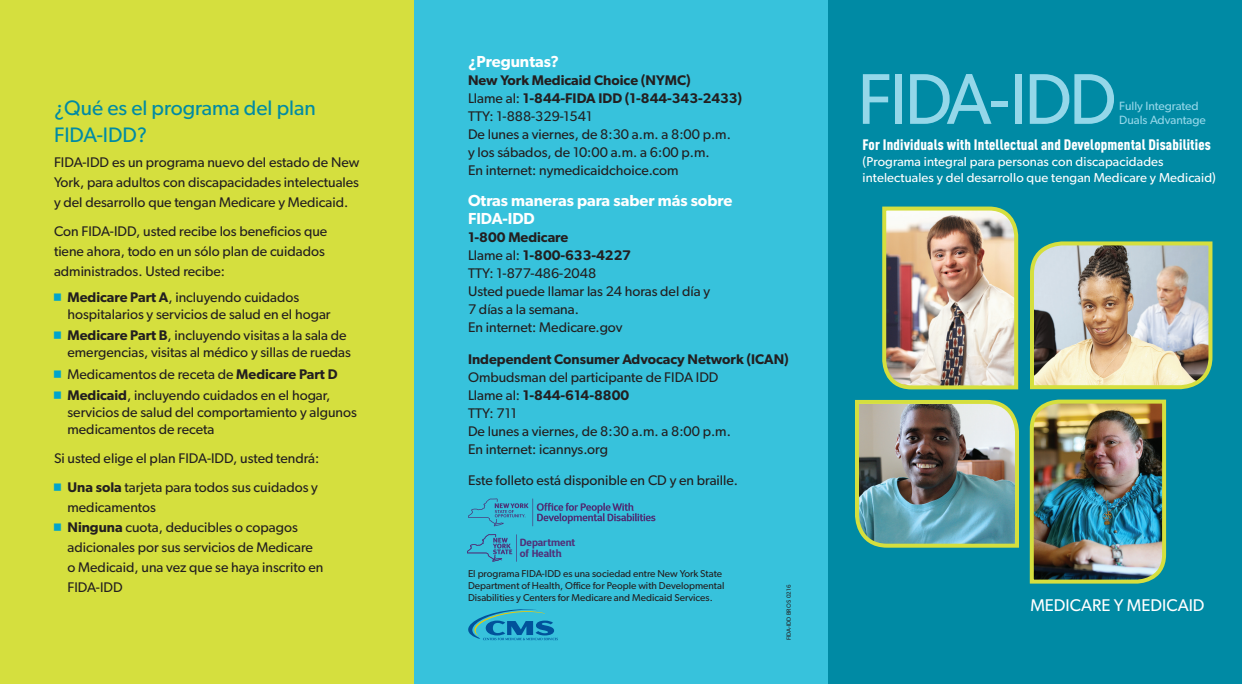
<style>
.page{position:relative;width:1242px;height:684px;background:#fff}
.page>*{position:absolute;margin:0;border:0;box-sizing:border-box;transform-origin:0 0}
.body_gibson_14_18{font:72px "Gibson";letter-spacing:-.04em;color:#94d7e9;scale:.96 1}
.headline_blue{font:21px/27px "Gibson";color:#008aa4}
.body_gibson_14_18-2{font:17px "Gibson";color:#fff}
.subhead_semibold{font:600 16px/18px "Gibson";color:#fff}
.t1{font:900 15px "DIN Cond";letter-spacing:.01em;color:#fff}
.body_gibson_14_18-3{font:14px/20px "Gibson";color:#231f20}
.body_gibson_14_18-4{font:600 14px "Gibson";color:#231f20}
.t2{font:13px/16px "Gibson";letter-spacing:.01em;color:#fff}
.body_gibson_14_18-5{font:12px/14px "Gibson";color:#94d7e9}
.t3{font:700 10.4px/10.5px "D Sari";letter-spacing:-.005em;color:#503079}
.body_gibson_14_18-6{font:10px/12px "Gibson";color:#231f20}
.small_gibson{font:6px "Gibson";color:#231f20}
.s1{color:#00a5cb}
.s2{font-weight:600}
.s3{font-weight:400}
</style>
<div class="page">
<div style="left:0;top:0;width:414px;height:684px;background:#d5df3e"></div>
<div style="left:414px;top:0;width:414px;height:684px;background:#37c2dc"></div>
<div style="left:828px;top:0;width:414px;height:684px;background:#008aa4"></div>
<img style="left:882px;top:206px;width:137px;height:184px">
<img style="left:1030px;top:241px;width:183px;height:149px">
<img style="left:1029px;top:399px;width:138px;height:185px">
<img style="left:855px;top:399px;width:164px;height:149px">
<svg style="left:468px;top:498px;width:188px;height:28px"></svg>
<svg style="left:467px;top:534px;width:50px;height:28px"></svg>
<svg style="left:468px;top:609px;width:90px;height:31px"></svg>
<p class="headline_blue" style="left:54px;top:94px;width:263px">¿Qué es el programa del plan<br>FIDA-IDD?</p>
<p class="body_gibson_14_18-3" style="left:54px;top:152px;width:307px;text-align:justify">FIDA-IDD es un programa nuevo del estado de New York, para adultos con discapacidades intelectuales y del desarrollo que tengan Medicare y Medicaid.</p>
<p class="body_gibson_14_18-3" style="left:54px;top:221px;width:275px">Con FIDA-IDD, usted recibe los beneficios que tiene ahora, todo en un sólo plan de cuidados administrados. Usted recibe:</p>
<p class="body_gibson_14_18-3" style="left:68px;top:288px;width:265px;line-height:17px;text-indent:-14px"><span class="s1">□</span> <span class="s2">Medicare Part A</span>, incluyendo cuidados hospitalarios y servicios de salud en el hogar</p>
<p class="body_gibson_14_18-3" style="left:54px;top:327px;width:298px;line-height:17px;text-align:right"><span class="s1">□</span> <span class="s2">Medicare Part B</span>, incluyendo visitas a la sala de emergencias, visitas al médico y sillas de ruedas</p>
<p class="body_gibson_14_18-3" style="left:54px;top:364px;width:285px"><span class="s1">□</span> Medicamentos de receta de <span class="s2">Medicare Part D</span></p>
<p class="body_gibson_14_18-3" style="left:68px;top:387px;width:291px;line-height:17px;text-indent:-14px"><span class="s1">□</span> <span class="s2">Medicaid</span>, incluyendo cuidados en el hogar, servicios de salud del comportamiento y algunos medicamentos de receta</p>
<p class="body_gibson_14_18-3" style="left:54px;top:448px;width:267px">Si usted elige el plan FIDA-IDD, usted tendrá:</p>
<p class="body_gibson_14_18-3" style="left:68px;top:477px;width:252px;text-indent:-14px"><span class="s1">□</span> <span class="s2">Una sola</span> tarjeta para todos sus cuidados y medicamentos</p>
<p class="body_gibson_14_18-3" style="left:68px;top:517px;width:257px;text-indent:-14px"><span class="s1">□</span> <span class="s2">Ninguna</span> cuota, deducibles o copagos adicionales por sus servicios de Medicare o Medicaid, una vez que se haya inscrito en<br>FIDA-IDD</p>
<p class="subhead_semibold" style="left:468px;top:52px;width:93px">¿Preguntas?</p>
<p class="body_gibson_14_18-4" style="left:468px;top:72px;width:224px">New York Medicaid Choice (NYMC)</p>
<p class="body_gibson_14_18-4" style="left:468px;top:90px;width:276px"><span class="s3">Llame al:</span> 1-844-FIDA IDD (1-844-343-2433)</p>
<p class="body_gibson_14_18-3" style="left:468px;top:106px;width:126px">TTY: 1-888-329-1541</p>
<p class="body_gibson_14_18-3" style="left:468px;top:125px;width:264px;line-height:18px">De lunes a viernes, de 8:30 a.m. a 8:00 p.m. y los sábados, de 10:00 a.m. a 6:00 p.m.</p>
<p class="body_gibson_14_18-3" style="left:468px;top:160px;width:212px">En internet: nymedicaidchoice.com</p>
<p class="subhead_semibold" style="left:468px;top:191px;width:266px">Otras maneras para saber más sobre<br>FIDA-IDD</p>
<p class="body_gibson_14_18-4" style="left:468px;top:229px;width:102px">1-800 Medicare</p>
<p class="body_gibson_14_18-4" style="left:468px;top:247px;width:164px"><span class="s3">Llame al:</span> 1-800-633-4227</p>
<p class="body_gibson_14_18-3" style="left:468px;top:263px;width:130px">TTY: 1-877-486-2048</p>
<p class="body_gibson_14_18-3" style="left:468px;top:282px;width:244px;line-height:18px">Usted puede llamar las 24 horas del día y<br>7 días a la semana.<br>En internet: Medicare.gov</p>
<p class="body_gibson_14_18-4" style="left:468px;top:351px;width:323px">Independent Consumer Advocacy Network (ICAN)</p>
<p class="body_gibson_14_18-3" style="left:468px;top:367px;width:252px">Ombudsman del participante de FIDA IDD</p>
<p class="body_gibson_14_18-4" style="left:468px;top:387px;width:163px"><span class="s3">Llame al:</span> 1-844-614-8800</p>
<p class="body_gibson_14_18-3" style="left:468px;top:403px;width:50px">TTY: 711</p>
<p class="body_gibson_14_18-3" style="left:468px;top:421px;width:264px">De lunes a viernes, de 8:30 a.m. a 8:00 p.m.</p>
<p class="body_gibson_14_18-3" style="left:468px;top:439px;width:142px">En internet: icannys.org</p>
<p class="body_gibson_14_18-3" style="left:468px;top:470px;width:272px">Este folleto está disponible en CD y en braille.</p>
<p class="t3" style="left:520px;top:537px;width:57px">Department of Health</p>
<p class="body_gibson_14_18-6" style="left:468px;top:567px;width:258px">El programa FIDA-IDD es una sociedad entre New York State<br>Department of Health, Office for People with Developmental<br>Disabilities y Centers for Medicare and Medicaid Services.</p>
<p class="small_gibson" style="left:785px;top:640px;width:57px;rotate:-90deg">FIDA-IDD BRO S 0216</p>
<p class="body_gibson_14_18" style="left:858px;top:56px;width:271px">FIDA-IDD</p>
<p class="body_gibson_14_18-5" style="left:1119px;top:99px;width:88px">Fully Integrated<br>Duals Advantage</p>
<p class="t1" style="left:863px;top:135px;width:350px">For Individuals with Intellectual and Developmental Disabilities</p>
<p class="t2" style="left:863px;top:153px;width:355px">(Programa integral para personas con discapacidades intelectuales y del desarrollo que tengan Medicare y Medicaid)</p>
<p class="body_gibson_14_18-2" style="left:1030px;top:595px;width:176px">MEDICARE Y MEDICAID</p>
</div>
